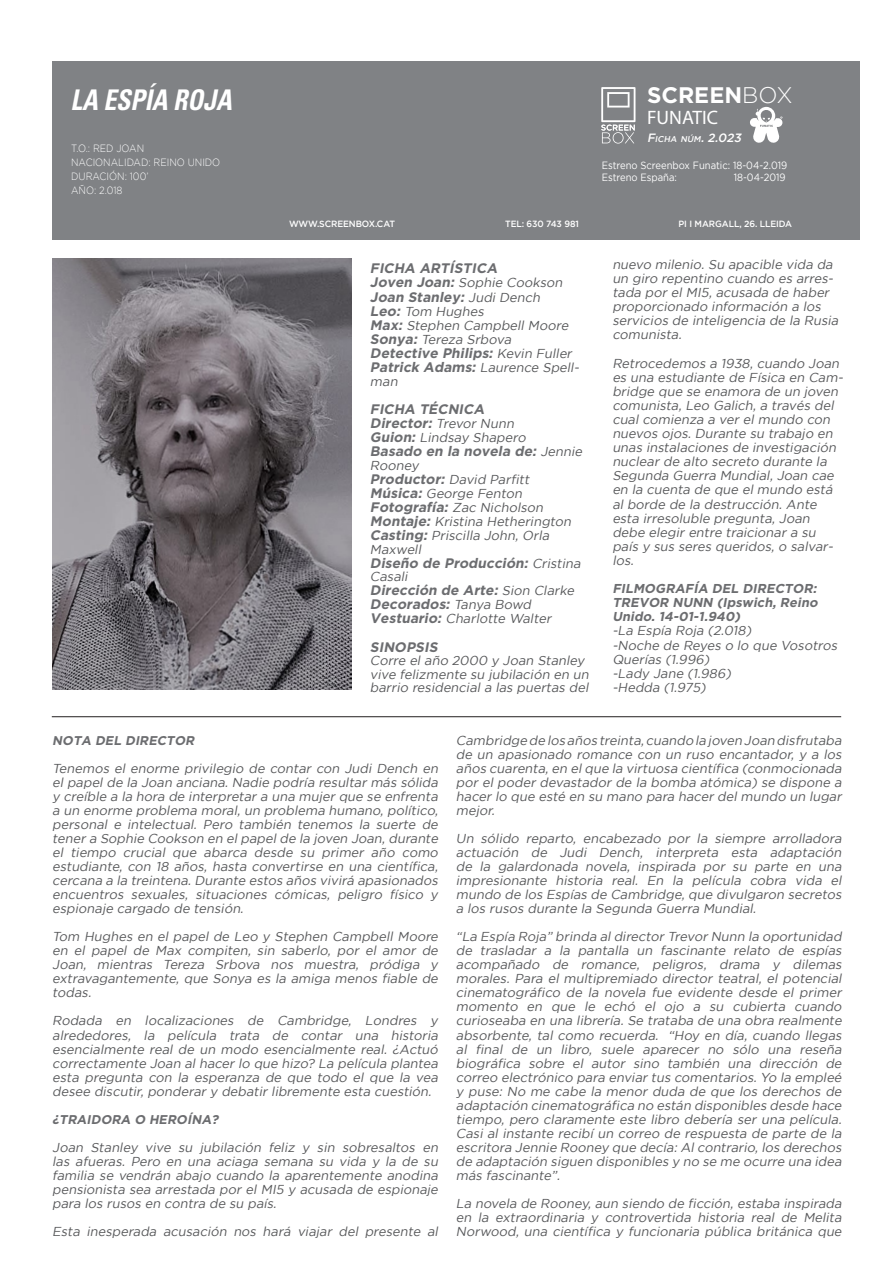
<style>
.page{position:relative;width:893px;height:1263px;background:#fff}
.page>*{position:absolute;margin:0;border:0;box-sizing:border-box;transform-origin:0 0}
.t1{font:italic 700 condensed 28.5px "Univers LT Std";color:#fff;scale:.9 1}
.t2{font:700 22.5px "Gotham";color:#fff}
.t3{font:19.5px "Myriad Pro";color:#fff}
.t4{font:italic 700 13.8px "Gotham";color:#6c6d70}
.Normal__Web_26{font:italic 12.9px/14.1px "Gotham";color:#57585a;text-align:justify}
.t5{font:italic 700 12.9px/14.1px "Gotham";color:#6c6d70}
.Normal__Web_26-2{font:italic 700 12.6px "Gotham";color:#6c6d70}
.t6{font:italic 500 12px "Gotham";color:#fff}
.t7{font:10.5px "Gotham";color:#fff;scale:.9 1}
.t8{font:300 10.5px "Gotham";color:#fff;scale:.9 1}
.t9{font:500 9px "Gotham";letter-spacing:-.01em;color:#fff}
.s1{font-weight:300}
.s2{font-size:8.4px}
.s3{font-weight:700;font-size:13.8px;color:#6c6d70}
.s4{font-weight:400;font-size:12.9px;color:#57585a}
</style>
<div class="page">
<div style="left:52px;top:61px;width:807px;height:178px;background:#808285"></div>
<img style="left:52px;top:259px;width:300px;height:431px">
<svg style="left:601px;top:87px;width:34px;height:57px"></svg>
<svg style="left:750px;top:107px;width:32px;height:36px"></svg>
<hr style="left:52px;top:716px;width:789px;height:1px;background:#231f20">
<p class="t1" style="left:71px;top:83px;width:180px">LA ESPÍA ROJA</p>
<p class="t8" style="left:71px;top:143px;width:83px">T.O.: RED JOAN</p>
<p class="t8" style="left:71px;top:157px;width:167px">NACIONALIDAD: REINO UNIDO</p>
<p class="t8" style="left:71px;top:171px;width:88px">DURACIÓN: 100’</p>
<p class="t8" style="left:71px;top:185px;width:59px">AÑO: 2.018</p>
<p class="t2" style="left:647px;top:82px;width:147px">SCREEN<span class="s1">BOX</span></p>
<p class="t3" style="left:647px;top:106px;width:73px">FUNATIC</p>
<p class="t6" style="left:647px;top:131px;width:98px">F<span class="s2">ICHA NÚM</span>. 2.023</p>
<p class="t7" style="left:602px;top:160px;width:208px">Estreno Screenbox Funatic: 18-04-2.019</p>
<p class="t7" style="left:602px;top:172px;width:85px">Estreno España:</p>
<p class="t7" style="left:734px;top:172px;width:59px">18-04-2019</p>
<p class="t9" style="left:289px;top:218px;width:107px">WWW.SCREENBOX.CAT</p>
<p class="t9" style="left:505px;top:218px;width:75px">TEL: 630 743 981</p>
<p class="t9" style="left:678px;top:218px;width:115px">PI I MARGALL, 26. LLEIDA</p>
<p class="Normal__Web_26" style="left:612px;top:257px;width:230px;text-align:left">nuevo milenio. Su apacible vida da un giro repentino cuando es arres&shy;tada por el MI5, acusada de haber proporcionado información a los servicios de inteligencia de la Rusia comunista.</p>
<p class="Normal__Web_26" style="left:612px;top:356px;width:235px;text-align:left">Retrocedemos a 1938, cuando Joan es una estudiante de Física en Cam&shy;bridge que se enamora de un joven comunista, Leo Galich, a través del cual comienza a ver el mundo con nuevos ojos. Durante su trabajo en unas instalaciones de investigación nuclear de alto secreto durante la<br>Segunda Guerra Mundial, Joan cae en la cuenta de que el mundo está al borde de la destrucción. Ante esta irresoluble pregunta, Joan debe elegir entre traicionar a su país y sus seres queridos, o salvar&shy;los.</p>
<p class="t5" style="left:612px;top:581px;width:208px">FILMOGRAFÍA DEL DIRECTOR:</p>
<p class="t5" style="left:612px;top:595px;width:209px">TREVOR NUNN (Ipswich, Reino<br>Unido. 14-01-1.940)</p>
<p class="Normal__Web_26" style="left:612px;top:624px;width:143px">-La Espía Roja (2.018)</p>
<p class="Normal__Web_26" style="left:612px;top:638px;width:229px">-Noche de Reyes o lo que Vosotros<br>Querías (1.996)</p>
<p class="Normal__Web_26" style="left:612px;top:666px;width:123px">-Lady Jane (1.986)</p>
<p class="Normal__Web_26" style="left:612px;top:680px;width:97px">-Hedda (1.975)</p>
<p class="t4" style="left:370px;top:260px;width:132px">FICHA ARTÍSTICA</p>
<p class="Normal__Web_26" style="left:370px;top:276px;width:196px"><span class="s3">Joven Joan:</span> Sophie Cookson</p>
<p class="t4" style="left:370px;top:289px;width:174px">Joan Stanley: <span class="s4">Judi Dench</span></p>
<p class="Normal__Web_26" style="left:370px;top:304px;width:118px"><span class="s3">Leo:</span> Tom Hughes</p>
<p class="Normal__Web_26" style="left:370px;top:318px;width:202px"><span class="s3">Max:</span> Stephen Campbell Moore</p>
<p class="Normal__Web_26" style="left:370px;top:332px;width:145px"><span class="s3">Sonya:</span> Tereza Srbova</p>
<p class="t4" style="left:370px;top:345px;width:206px">Detective Philips: <span class="s4">Kevin Fuller</span></p>
<p class="Normal__Web_26" style="left:370px;top:360px;width:213px;line-height:13.5px"><span class="s3">Patrick Adams:</span> Laurence Spell&shy;man</p>
<p class="t4" style="left:370px;top:401px;width:119px">FICHA TÉCNICA</p>
<p class="Normal__Web_26" style="left:370px;top:416px;width:148px"><span class="s3">Director:</span> Trevor Nunn</p>
<p class="Normal__Web_26" style="left:370px;top:430px;width:160px"><span class="s3">Guion:</span> Lindsay Shapero</p>
<p class="t4" style="left:370px;top:443px;width:216px">Basado en la novela de: <span class="s4">Jennie</span></p>
<p class="Normal__Web_26" style="left:370px;top:458px;width:53px">Rooney</p>
<p class="Normal__Web_26" style="left:370px;top:472px;width:163px"><span class="s3">Productor:</span> David Parfitt</p>
<p class="Normal__Web_26" style="left:370px;top:486px;width:156px"><span class="s3">Música:</span> George Fenton</p>
<p class="Normal__Web_26" style="left:370px;top:500px;width:177px"><span class="s3">Fotografía:</span> Zac Nicholson</p>
<p class="Normal__Web_26" style="left:370px;top:514px;width:205px"><span class="s3">Montaje:</span> Kristina Hetherington</p>
<p class="Normal__Web_26" style="left:370px;top:528px;width:183px;line-height:13.5px"><span class="s3">Casting:</span> Priscilla John, Orla<br>Maxwell</p>
<p class="t4" style="left:370px;top:555px;width:215px">Diseño de Producción: <span class="s4">Cristina</span></p>
<p class="Normal__Web_26" style="left:370px;top:569px;width:42px">Casali</p>
<p class="t4" style="left:370px;top:582px;width:208px">Dirección de Arte: <span class="s4">Sion Clarke</span></p>
<p class="t4" style="left:370px;top:596px;width:165px">Decorados: <span class="s4">Tanya Bowd</span></p>
<p class="Normal__Web_26" style="left:370px;top:612px;width:185px"><span class="s3">Vestuario:</span> Charlotte Walter</p>
<p class="t4" style="left:370px;top:639px;width:72px">SINOPSIS</p>
<p class="Normal__Web_26" style="left:370px;top:654px;width:223px;line-height:13.5px;text-align:left">Corre el año 2000 y Joan Stanley vive felizmente su jubilación en un barrio residencial a las puertas del</p>
<p class="Normal__Web_26-2" style="left:52px;top:733px;width:146px">NOTA DEL DIRECTOR</p>
<p class="Normal__Web_26" style="left:52px;top:761px;width:390px">Tenemos el enorme privilegio de contar con Judi Dench en el papel de la Joan anciana. Nadie podría resultar más sólida y creíble a la hora de interpretar a una mujer que se enfrenta a un enorme problema moral, un problema humano, político, personal e intelectual. Pero también tenemos la suerte de tener a Sophie Cookson en el papel de la joven Joan, durante el tiempo crucial que abarca desde su primer año como estudiante, con 18 años, hasta convertirse en una científica, cercana a la treintena. Durante estos años vivirá apasionados encuentros sexuales, situaciones cómicas, peligro físico y espionaje cargado de tensión.</p>
<p class="Normal__Web_26" style="left:52px;top:929px;width:390px">Tom Hughes en el papel de Leo y Stephen Campbell Moore en el papel de Max compiten, sin saberlo, por el amor de Joan, mientras Tereza Srbova nos muestra, pródiga y extravagantemente, que Sonya es la amiga menos fiable de todas.</p>
<p class="Normal__Web_26" style="left:52px;top:1014px;width:390px">Rodada en localizaciones de Cambridge, Londres y alrededores, la película trata de contar una historia esencialmente real de un modo esencialmente real. ¿Actuó correctamente Joan al hacer lo que hizo? La película plantea esta pregunta con la esperanza de que todo el que la vea desee discutir, ponderar y debatir libremente esta cuestión.</p>
<p class="Normal__Web_26-2" style="left:52px;top:1112px;width:170px">¿TRAIDORA O HEROÍNA?</p>
<p class="Normal__Web_26" style="left:52px;top:1140px;width:390px">Joan Stanley vive su jubilación feliz y sin sobresaltos en las afueras. Pero en una aciaga semana su vida y la de su familia se vendrán abajo cuando la aparentemente anodina pensionista sea arrestada por el MI5 y acusada de espionaje para los rusos en contra de su país.</p>
<p class="Normal__Web_26" style="left:52px;top:1224px;width:390px">Esta inesperada acusación nos hará viajar del presente al</p>
<p class="Normal__Web_26" style="left:456px;top:733px;width:390px">Cambridge de los años treinta,cuando la joven Joan disfrutaba de un apasionado romance con un ruso encantador, y a los años cuarenta,en elque la virtuosa científica (conmocionada por el poder devastador de la bomba atómica) se dispone a hacer lo que esté en su mano para hacer del mundo un lugar mejor.</p>
<p class="Normal__Web_26" style="left:456px;top:831px;width:390px">Un sólido reparto, encabezado por la siempre arrolladora actuación de Judi Dench, interpreta esta adaptación de la galardonada novela, inspirada por su parte en una impresionante historia real. En la película cobra vida el mundo de los Espías de Cambridge, que divulgaron secretos a los rusos durante la Segunda Guerra Mundial.</p>
<p class="Normal__Web_26" style="left:456px;top:929px;width:390px">“La Espía Roja” brinda aldirector Trevor Nunn la oportunidad de trasladar a la pantalla un fascinante relato de espías acompañado de romance, peligros, drama y dilemas morales. Para el multipremiado director teatral, el potencial cinematográfico de la novela fue evidente desde el primer momento en que le echó el ojo a su cubierta cuando curioseaba en una librería. Se trataba de una obra realmente absorbente, tal como recuerda. “Hoy en día, cuando llegas al final de un libro, suele aparecer no sólo una reseña biográfica sobre el autor sino también una dirección de correo electrónico para enviar tus comentarios. Yo la empleé y puse: No me cabe la menor duda de que los derechos de adaptación cinematográfica no están disponibles desde hace tiempo, pero claramente este libro debería ser una película.<br>Casi al instante recibí un correo de respuesta de parte de la escritora Jennie Rooney que decía: Al contrario, los derechos de adaptación siguen disponibles y no se me ocurre una idea más fascinante”.</p>
<p class="Normal__Web_26" style="left:456px;top:1196px;width:390px">La novela de Rooney, aun siendo de ficción, estaba inspirada en la extraordinaria y controvertida historia real de Melita Norwood, una científica y funcionaria pública británica que</p>
</div>
